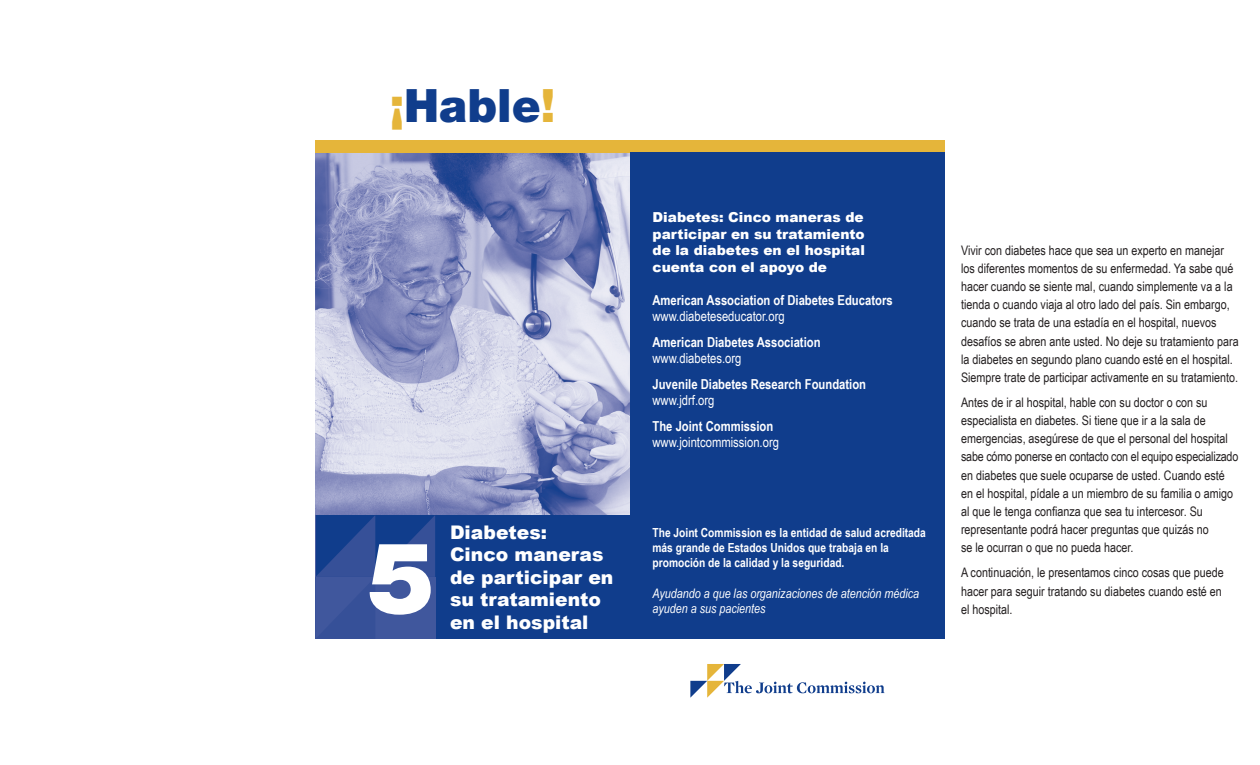
<style>
.page{position:relative;width:1260px;height:765px;background:#fff}
.page>*{position:absolute;margin:0;border:0;box-sizing:border-box;transform-origin:0 0}
.t1{font:900 100px "Helvetica Neue LT Std";color:#fff}
.t2{font:900 46px "Helvetica Neue";color:#103d8c}
.t3{font:900 18.75px/22.5px "Arial";color:#fff}
.t4{font:700 13.75px/15.6px "Arial Narrow";color:#fff}
.t5{font:900 13.75px/16.5px "Arial";color:#fff;text-align:justify}
.t6{font:13.75px/15.6px "Arial Narrow";color:#fff}
.t7{font:13.12px/18.1px "Arial Narrow";color:#231f20}
.t8{font:italic 13.12px/15.8px "Arial Narrow";color:#fff}
.t9{font:700 12.5px/15px "Arial Narrow";color:#fff}
.s1{color:#e5b53a}
.s2{font-weight:400}
.s3{font-weight:700}
</style>
<div class="page">
<img style="left:315px;top:153px;width:315px;height:363px">
<div style="left:315px;top:141px;width:630px;height:12px;background:#e5b53a"></div>
<div style="left:315px;top:516px;width:315px;height:123px;background:#103d8c"></div>
<svg style="left:315px;top:516px;width:120px;height:123px"></svg>
<svg style="left:690px;top:664px;width:195px;height:34px"></svg>
<div style="left:630px;top:153px;width:315px;height:486px;background:#103d8c"></div>
<p class="t2" style="left:390px;top:78px;width:167px"><span class="s1">¡</span>Hable<span class="s1">!</span></p>
<p class="t1" style="left:368px;top:519px;width:68px">5</p>
<p class="t3" style="left:450px;top:520px;width:165px">Diabetes:<br>Cinco maneras de participar en su tratamiento en el hospital</p>
<p class="t5" style="left:652px;top:209px;width:214px">Diabetes: Cinco maneras de participar en su tratamiento de la diabetes en el hospital cuenta con el apoyo de</p>
<p class="t4" style="left:652px;top:292px;width:242px">American Association of Diabetes Educators <span class="s2">www.diabeteseducator.org</span></p>
<p class="t4" style="left:652px;top:334px;width:170px">American Diabetes Association <span class="s2">www.diabetes.org</span></p>
<p class="t4" style="left:652px;top:376px;width:215px">Juvenile Diabetes Research Foundation <span class="s2">www.jdrf.org</span></p>
<p class="t6" style="left:652px;top:418px;width:128px"><span class="s3">The Joint Commission </span>www.jointcommission.org</p>
<p class="t9" style="left:652px;top:524px;width:275px">The Joint Commission es la entidad de salud acreditada más grande de Estados Unidos que trabaja en la promoción de la calidad y la seguridad.</p>
<p class="t8" style="left:652px;top:585px;width:268px">Ayudando a que las organizaciones de atención médica ayuden a sus pacientes</p>
<p class="t7" style="left:961px;top:241px;width:279px">Vivir con diabetes hace que sea un experto en manejar los diferentes momentos de su enfermedad. Ya sabe qué hacer cuando se siente mal, cuando simplemente va a la tienda o cuando viaja al otro lado del país. Sin embargo, cuando se trata de una estadía en el hospital, nuevos desafíos se abren ante usted. No deje su tratamiento para la diabetes en segundo plano cuando esté en el hospital.<br>Siempre trate de participar activamente en su tratamiento.</p>
<p class="t7" style="left:961px;top:393px;width:279px">Antes de ir al hospital, hable con su doctor o con su especialista en diabetes. Si tiene que ir a la sala de emergencias, asegúrese de que el personal del hospital sabe cómo ponerse en contacto con el equipo especializado en diabetes que suele ocuparse de usted. Cuando esté en el hospital, pídale a un miembro de su familia o amigo al que le tenga confianza que sea tu intercesor. Su representante podrá hacer preguntas que quizás no<br>se le ocurran o que no pueda hacer.</p>
<p class="t7" style="left:961px;top:563px;width:264px">A continuación, le presentamos cinco cosas que puede hacer para seguir tratando su diabetes cuando esté en el hospital.</p>
</div>
